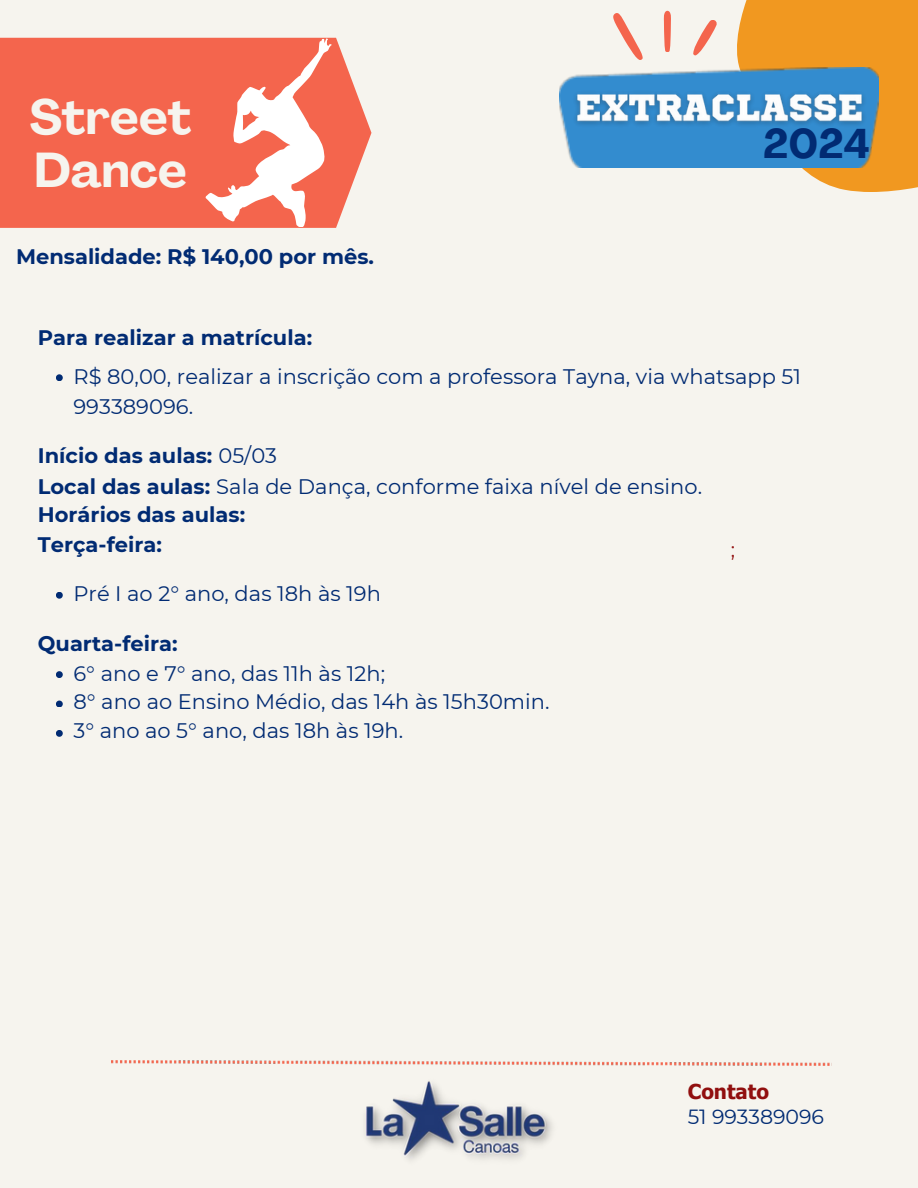
<style>
.page{position:relative;width:918px;height:1188px;background:#f6f4ee}
.page>*{position:absolute;margin:0;border:0;box-sizing:border-box;transform-origin:0 0}
.t1{font:700 48.3px/52.8px "Agrandir";color:#f6f4ee}
.t2{font:700 40.95px "Agrandir";color:#012b73}
.t3{font:21px "Montserrat";color:#012b73}
.t4{font:700 21px "Montserrat";color:#012b73}
.t5{font:20.55px "Montserrat";color:#012b73}
.t6{font:700 20.55px "Tahoma";color:#910f0f}
.t7{font:20.55px "Montserrat";color:#910f0f}
.s1{font-weight:400}
.s2{font-weight:700}
</style>
<div class="page">
<svg style="left:0;top:38px;width:371px;height:190px;background:#f46f58"></svg>
<svg style="left:613px;top:13px;width:30px;height:47px"></svg>
<svg style="left:664px;top:11px;width:7px;height:41px"></svg>
<svg style="left:693px;top:20px;width:24px;height:35px"></svg>
<img style="left:112px;top:1061px;width:720px;height:4px">
<svg style="left:737px;top:0;width:181px;height:192px;background:#f1a237"></svg>
<img style="left:559px;top:68px;width:320px;height:100px">
<img style="left:567px;top:83px;width:319px;height:56px">
<img style="left:365px;top:1081px;width:187px;height:79px">
<svg style="left:56px;top:374px;width:7px;height:7px"></svg>
<svg style="left:56px;top:592px;width:7px;height:7px"></svg>
<svg style="left:56px;top:671px;width:7px;height:7px"></svg>
<svg style="left:56px;top:701px;width:7px;height:6px"></svg>
<svg style="left:56px;top:730px;width:7px;height:7px"></svg>
<svg style="left:206px;top:39px;width:126px;height:188px;background:#f79686"></svg>
<p class="t1" style="left:29px;top:95px;width:164px">Street<br>Dance</p>
<p class="t4" style="left:16px;top:244px;width:359px">Mensalidade: R$ 140,00 por mês.</p>
<h3 class="t2" style="left:763px;top:128px;width:108px">2024</h3>
<p class="t4" style="left:38px;top:325px;width:276px">Para realizar a matrícula:</p>
<p class="t3" style="left:73px;top:364px;width:729px">R$ 80,00, realizar a inscrição com a professora Tayna, via whatsapp 51</p>
<p class="t3" style="left:73px;top:393px;width:121px">993389096.</p>
<p class="t4" style="left:38px;top:442px;width:241px">Início das aulas: <span class="s1">05/03</span></p>
<p class="t3" style="left:38px;top:474px;width:666px"><span class="s2">Local das aulas:</span> Sala de Dança, conforme faixa nível de ensino.</p>
<h3 class="t4" style="left:38px;top:502px;width:209px">Horários das aulas:</h3>
<p class="t4" style="left:38px;top:531px;width:126px">Terça-feira:</p>
<p class="t7" style="left:731px;top:537px;width:6px">;</p>
<p class="t3" style="left:73px;top:581px;width:309px">Pré I ao 2° ano, das 18h às 19h</p>
<p class="t4" style="left:38px;top:631px;width:141px">Quarta-feira:</p>
<p class="t3" style="left:73px;top:661px;width:313px">6° ano e 7° ano, das 11h às 12h;</p>
<h3 class="t3" style="left:73px;top:689px;width:478px">8° ano ao Ensino Médio, das 14h às 15h30min.</h3>
<p class="t3" style="left:73px;top:718px;width:331px">3° ano ao 5° ano, das 18h às 19h.</p>
<p class="t6" style="left:688px;top:1078px;width:83px">Contato</p>
<p class="t5" style="left:688px;top:1104px;width:138px">51 993389096</p>
</div>
